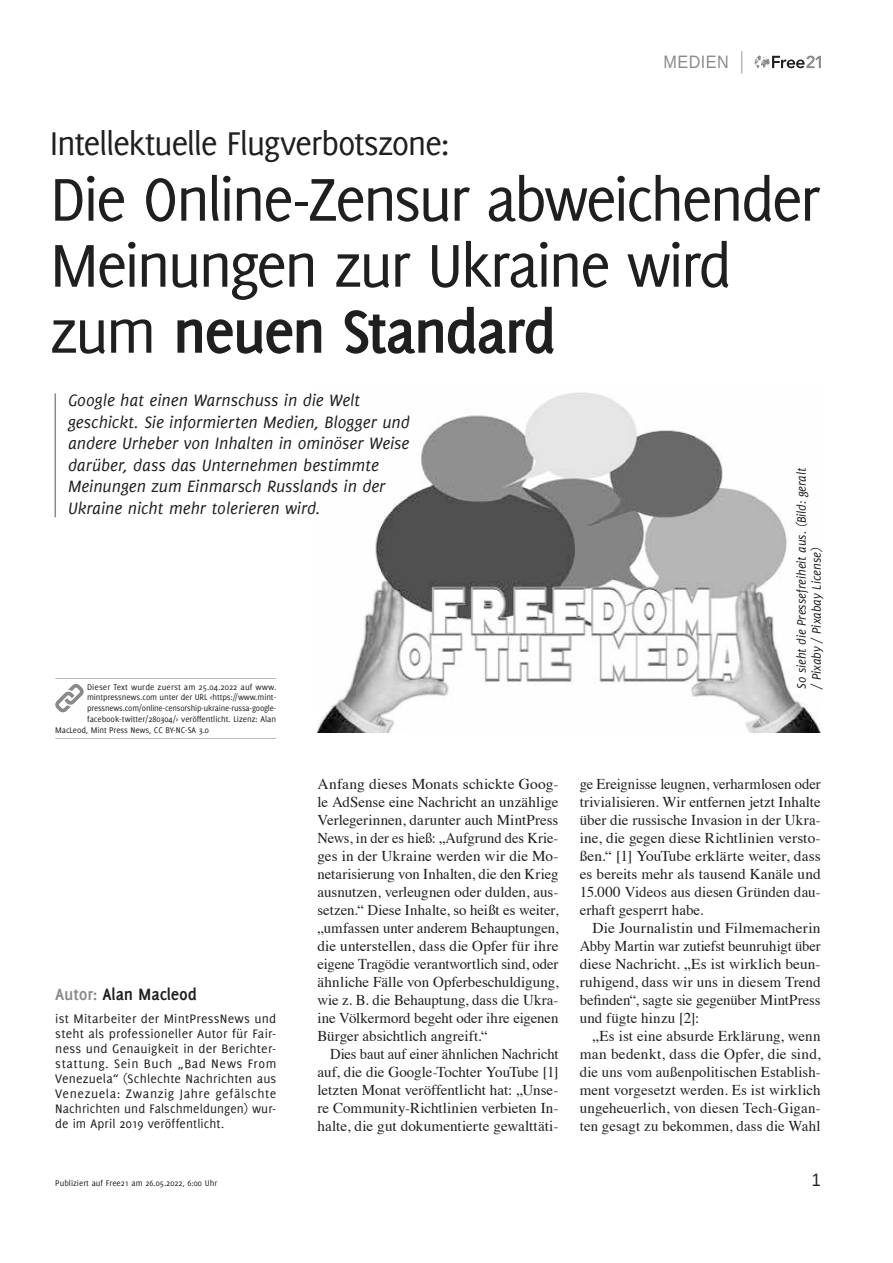
<style>
.page{position:relative;width:893px;height:1263px;background:#fff}
.page>*{position:absolute;margin:0;border:0;box-sizing:border-box;transform-origin:0 0}
.t1{font:66px/66px "Delicious";letter-spacing:-.045em;color:#1f1f1f}
.t2{font:36px "Delicious";letter-spacing:-.04em;color:#1f1f1f}
.t3{font:italic 18px/21.6px "Delicious";letter-spacing:-.005em;color:#1f1f1f}
.t4{font:700 18px "Delicious";letter-spacing:-.01em;color:#1f1f1f}
.t5{font:18px "Liberation Sans";letter-spacing:.03em;color:#8a8a8a;scale:.9 1}
.t6{font:18px "Liberation Sans";color:#1f1f1f;scale:.9 1}
.t7{font:15px/18px "Times";color:#1f1f1f;text-align:justify}
.t8{font:13.5px/15px "Delicious";letter-spacing:.005em;color:#1f1f1f;text-align:justify}
.t9{font:italic 13.5px/15px "Delicious";color:#1f1f1f}
.t10{font:9px "Delicious";letter-spacing:-.01em;color:#1f1f1f}
.t11{font:9px "Delicious";letter-spacing:.01em;color:#1f1f1f}
.s1{font-weight:700}
.s2{color:#8a8a8a}
</style>
<div class="page">
<svg style="left:755px;top:55px;width:66px;height:13px"></svg>
<svg style="left:741px;top:51px;width:1px;height:23px"></svg>
<img style="left:317px;top:392px;width:504px;height:341px">
<hr style="left:55px;top:393px;width:1px;height:124px;background:#8a8a8a">
<hr style="left:55px;top:678px;width:221px;height:1px;background:#bababa">
<hr style="left:55px;top:738px;width:221px;height:1px;background:#bababa">
<svg style="left:55px;top:684px;width:29px;height:29px"></svg>
<p class="t5" style="left:663px;top:51px;width:74px">MEDIEN</p>
<h2 class="t2" style="left:50px;top:123px;width:401px">Intellektuelle Flugverbotszone:</h2>
<h1 class="t1" style="left:50px;top:165px;width:772px">Die Online-Zensur abweichender<br>Meinungen zur Ukraine wird zum <span class="s1">neuen Standard</span></h1>
<p class="t3" style="left:68px;top:389px;width:343px">Google hat einen Warnschuss in die Welt geschickt. Sie informierten Medien, Blogger und andere Urheber von Inhalten in ominöser Weise darüber, dass das Unternehmen bestimmte Meinungen zum Einmarsch Russlands in der Ukraine nicht mehr tolerieren wird.</p>
<p class="t11" style="left:87px;top:681px;width:191px">Dieser Text wurde zuerst am 25.04.2022 auf www.</p>
<p class="t10" style="left:87px;top:692px;width:191px">mintpressnews.com unter der URL &lt;https://www.mint-</p>
<p class="t10" style="left:87px;top:703px;width:191px">pressnews.com/online-censorship-ukraine-russa-google-</p>
<p class="t10" style="left:87px;top:714px;width:191px">facebook-twitter/280304/&gt; veröffentlicht. Lizenz: Alan</p>
<p class="t10" style="left:55px;top:725px;width:155px">MacLeod, Mint Press News, CC BY-NC-SA 3.0</p>
<p class="t4" style="left:55px;top:984px;width:143px"><span class="s2">Autor:</span> Alan Macleod</p>
<p class="t8" style="left:55px;top:1011px;width:223px">ist Mitarbeiter der MintPressNews und steht als professioneller Autor für Fair&shy;ness und Genauigkeit in der Berichter&shy;stattung. Sein Buch „Bad News From Venezuela“ (Schlechte Nachrichten aus Venezuela: Zwanzig Jahre gefälschte Nachrichten und Falschmeldungen) wur&shy;de im April 2019 veröffentlicht.</p>
<p class="t7" style="left:317px;top:774px;width:242px">Anfang dieses Monats schickte Goog&shy;le AdSense eine Nachricht an unzählige Verlegerinnen, darunter auch MintPress News, in der es hieß: „Aufgrund des Krie&shy;ges in der Ukraine werden wir die Mo&shy;netarisierung von Inhalten, die den Krieg ausnutzen, verleugnen oder dulden, aus&shy;setzen.“ Diese Inhalte, so heißt es weiter, „umfassen unter anderem Behauptungen, die unterstellen, dass die Opfer für ihre eigene Tragödie verantwortlich sind, oder ähnliche Fälle von Opferbeschuldigung, wie z. B. die Behauptung, dass die Ukra&shy;ine Völkermord begeht oder ihre eigenen Bürger absichtlich angreift.“</p>
<p class="t7" style="left:317px;top:1044px;width:242px;text-indent:13px">Dies baut auf einer ähnlichen Nachricht auf, die die Google-Tochter YouTube [1] letzten Monat veröffentlicht hat: „Unse&shy;re Community-Richtlinien verbieten In&shy;halte, die gut dokumentierte gewalttäti-</p>
<p class="t9" style="left:794px;top:689px;width:223px;rotate:-90deg">So sieht die Pressefreiheit aus. (Bild: geralt / Pixaby / Pixabay License)</p>
<p class="t7" style="left:580px;top:774px;width:242px">ge Ereignisse leugnen, verharmlosen oder trivialisieren. Wir entfernen jetzt Inhalte über die russische Invasion in der Ukra&shy;ine, die gegen diese Richtlinien versto&shy;ßen.“ [1] YouTube erklärte weiter, dass es bereits mehr als tausend Kanäle und 15.000 Videos aus diesen Gründen dau&shy;erhaft gesperrt habe.</p>
<p class="t7" style="left:580px;top:918px;width:242px;text-indent:13px">Die Journalistin und Filmemacherin Abby Martin war zutiefst beunruhigt über diese Nachricht. „Es ist wirklich beun&shy;ruhigend, dass wir uns in diesem Trend befinden“, sagte sie gegenüber MintPress und fügte hinzu [2]:</p>
<p class="t7" style="left:580px;top:1026px;width:242px;text-indent:13px">„Es ist eine absurde Erklärung, wenn man bedenkt, dass die Opfer, die sind, die uns vom außenpolitischen Establish&shy;ment vorgesetzt werden. Es ist wirklich ungeheuerlich, von diesen Tech-Gigan&shy;ten gesagt zu bekommen, dass die Wahl</p>
<p class="t10" style="left:55px;top:1177px;width:163px">Publiziert auf Free21 am 26.05.2022, 6:00 Uhr</p>
<p class="t6" style="left:812px;top:1168px;width:12px">1</p>
</div>
